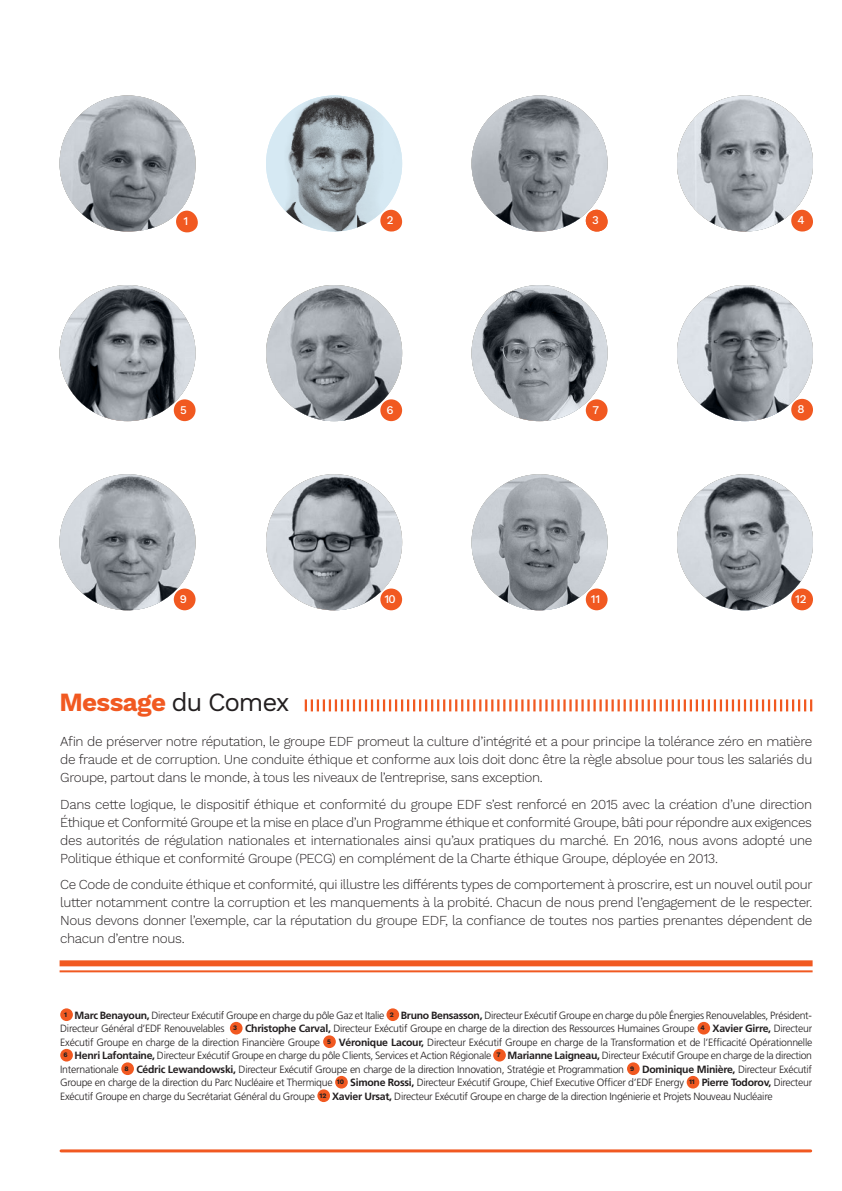
<style>
.page{position:relative;width:842px;height:1191px;background:#fff}
.page>*{position:absolute;margin:0;border:0;box-sizing:border-box;transform-origin:0 0}
.t1{font:700 25.8px "Work Sans";letter-spacing:-.025em;color:#f15921}
.t2{font:300 13.5px/18px "Work Sans";letter-spacing:-.025em;color:#231f20;text-align:justify}
.t3{font:500 11.55px "Work Sans";color:#fff}
.t4{font:300 10.5px "Frutiger";letter-spacing:-.025em;color:#231f20}
.s1{font-weight:400;color:#231f20}
.s2{font-weight:700}
</style>
<div class="page">
<hr style="left:61px;top:1149px;width:750px;height:3px;background:#f15921">
<div style="left:60px;top:960px;width:753px;height:6px;background:#f15921"></div>
<hr style="left:60px;top:970px;width:753px;height:2px;background:#f15921">
<svg style="left:305px;top:699px;width:507px;height:12px"></svg>
<div style="left:60px;top:1008px;width:13px;height:13px;background:#f15921;border-radius:50%"></div>
<div style="left:386px;top:1008px;width:13px;height:13px;background:#f15921;border-radius:50%"></div>
<div style="left:230px;top:1022px;width:13px;height:12px;background:#f15921;border-radius:50%"></div>
<div style="left:697px;top:1022px;width:13px;height:12px;background:#f15921;border-radius:50%"></div>
<div style="left:323px;top:1035px;width:13px;height:13px;background:#f15921;border-radius:50%"></div>
<div style="left:60px;top:1049px;width:13px;height:12px;background:#f15921;border-radius:50%"></div>
<div style="left:493px;top:1049px;width:13px;height:12px;background:#f15921;border-radius:50%"></div>
<div style="left:121px;top:1062px;width:13px;height:13px;background:#f15921;border-radius:50%"></div>
<div style="left:627px;top:1062px;width:13px;height:13px;background:#f15921;border-radius:50%"></div>
<div style="left:335px;top:1076px;width:13px;height:12px;background:#f15921;border-radius:50%"></div>
<div style="left:687px;top:1076px;width:12px;height:12px;background:#f15921;border-radius:50%"></div>
<div style="left:317px;top:1089px;width:13px;height:13px;background:#f15921;border-radius:50%"></div>
<div style="left:174px;top:399px;width:22px;height:22px;background:#f15921;border-radius:50%"></div>
<svg style="left:60px;top:285px;width:136px;height:136px;background:#797e84"></svg>
<div style="left:380px;top:399px;width:22px;height:22px;background:#f15921;border-radius:50%"></div>
<svg style="left:266px;top:285px;width:136px;height:136px;background:#969ba1"></svg>
<div style="left:791px;top:399px;width:22px;height:21px;background:#f15921;border-radius:50%"></div>
<svg style="left:677px;top:285px;width:136px;height:136px;background:#979ca2"></svg>
<div style="left:586px;top:399px;width:21px;height:22px;background:#f15921;border-radius:50%"></div>
<svg style="left:471px;top:285px;width:136px;height:136px;background:#7f848a"></svg>
<div style="left:174px;top:588px;width:22px;height:22px;background:#f15921;border-radius:50%"></div>
<svg style="left:60px;top:474px;width:136px;height:136px;background:#a1a6ac"></svg>
<div style="left:380px;top:588px;width:22px;height:22px;background:#f15921;border-radius:50%"></div>
<svg style="left:266px;top:474px;width:136px;height:136px;background:#92979d"></svg>
<div style="left:791px;top:588px;width:22px;height:22px;background:#f15921;border-radius:50%"></div>
<svg style="left:677px;top:474px;width:136px;height:136px;background:#9a9fa5"></svg>
<div style="left:586px;top:588px;width:21px;height:22px;background:#f15921;border-radius:50%"></div>
<svg style="left:471px;top:474px;width:136px;height:136px;background:#a2a7ad"></svg>
<div style="left:176px;top:211px;width:22px;height:21px;background:#f15921;border-radius:11px"></div>
<svg style="left:60px;top:95px;width:136px;height:136px;background:#989da3"></svg>
<div style="left:791px;top:210px;width:22px;height:21px;background:#f15921;border-radius:11px"></div>
<svg style="left:677px;top:95px;width:136px;height:136px;background:#b0b5bb"></svg>
<svg style="left:471px;top:95px;width:136px;height:136px;background:#969ba1"></svg>
<div style="left:586px;top:210px;width:21px;height:21px;background:#f15921;border-radius:11px"></div>
<div style="left:380px;top:210px;width:22px;height:21px;background:#f15921;border-radius:11px"></div>
<img style="left:266px;top:95px;width:136px;height:136px;border-radius:68px">
<p class="t3" style="left:183px;top:214px;width:6px">1</p>
<p class="t3" style="left:387px;top:214px;width:8px">2</p>
<p class="t3" style="left:592px;top:214px;width:9px">43</p>
<p class="t3" style="left:797px;top:214px;width:9px">4</p>
<p class="t3" style="left:180px;top:403px;width:8px">5</p>
<p class="t3" style="left:387px;top:403px;width:9px">6</p>
<p class="t3" style="left:592px;top:403px;width:8px">7</p>
<p class="t3" style="left:797px;top:403px;width:9px">8</p>
<p class="t3" style="left:180px;top:592px;width:9px">9</p>
<p class="t3" style="left:385px;top:592px;width:13px">10</p>
<p class="t3" style="left:591px;top:592px;width:11px">11</p>
<p class="t3" style="left:795px;top:592px;width:13px">12</p>
<h1 class="t1" style="left:60px;top:687px;width:231px">Message <span class="s1">du Comex</span></h1>
<p class="t2" style="left:60px;top:733px;width:754px">Afin de préserver notre réputation, le groupe EDF promeut la culture d’intégrité et a pour principe la tolérance zéro en matière de fraude et de corruption. Une conduite éthique et conforme aux lois doit donc être la règle absolue pour tous les salariés du Groupe, partout dans le monde, à tous les niveaux de l’entreprise, sans exception.</p>
<p class="t2" style="left:60px;top:796px;width:754px">Dans cette logique, le dispositif éthique et conformité du groupe EDF s’est renforcé en 2015 avec la création d’une direction Éthique et Conformité Groupe et la mise en place d’un Programme éthique et conformité Groupe, bâti pour répondre aux exigences des autorités de régulation nationales et internationales ainsi qu’aux pratiques du marché. En 2016, nous avons adopté une Politique éthique et conformité Groupe (PECG) en complément de la Charte éthique Groupe, déployée en 2013.</p>
<p class="t2" style="left:60px;top:876px;width:754px">Ce Code de conduite éthique et conformité, qui illustre les différents types de comportement à proscrire, est un nouvel outil pour lutter notamment contre la corruption et les manquements à la probité. Chacun de nous prend l’engagement de le respecter.<br>Nous devons donner l’exemple, car la réputation du groupe EDF, la confiance de toutes nos parties prenantes dépendent de chacun d’entre nous.</p>
<p class="t4" style="left:64px;top:1009px;width:749px"><sup>1</sup> <span class="s2">Marc Benayoun,</span> Directeur Exécutif Groupe en charge du pôle Gaz et Italie <sup>2</sup> <span class="s2">Bruno Bensasson,</span> Directeur Exécutif Groupe en charge du pôle Énergies Renouvelables, Président-</p>
<p class="t4" style="left:60px;top:1022px;width:753px">Directeur Général d’EDF Renouvelables <sup>3</sup> <span class="s2">Christophe Carval,</span> Directeur Exécutif Groupe en charge de la direction des Ressources Humaines Groupe <sup>4</sup> <span class="s2">Xavier Girre,</span> Directeur</p>
<p class="t4" style="left:60px;top:1036px;width:754px">Exécutif Groupe en charge de la direction Financière Groupe <sup>5</sup> <span class="s2">Véronique Lacour,</span> Directeur Exécutif Groupe en charge de la Transformation et de l’Efficacité Opérationnelle</p>
<p class="t4" style="left:63px;top:1049px;width:750px"><sup>6</sup> <span class="s2">Henri Lafontaine,</span> Directeur Exécutif Groupe en charge du pôle Clients, Services et Action Régionale <sup>7</sup> <span class="s2">Marianne Laigneau,</span> Directeur Exécutif Groupe en charge de la direction</p>
<p class="t4" style="left:60px;top:1063px;width:753px">Internationale <sup>8</sup> <span class="s2">Cédric Lewandowski,</span> Directeur Exécutif Groupe en charge de la direction Innovation, Stratégie et Programmation <sup>9</sup> <span class="s2">Dominique Minière,</span> Directeur Exécutif</p>
<p class="t4" style="left:60px;top:1076px;width:753px">Groupe en charge de la direction du Parc Nucléaire et Thermique <sup>10</sup> <span class="s2">Simone Rossi,</span> Directeur Exécutif Groupe, Chief Executive Officer d’EDF Energy <sup>11</sup> <span class="s2">Pierre Todorov,</span> Directeur</p>
<p class="t4" style="left:60px;top:1090px;width:714px">Exécutif Groupe en charge du Secrétariat Général du Groupe <sup>12</sup> <span class="s2">Xavier Ursat,</span> Directeur Exécutif Groupe en charge de la direction Ingénierie et Projets Nouveau Nucléaire</p>
</div>
